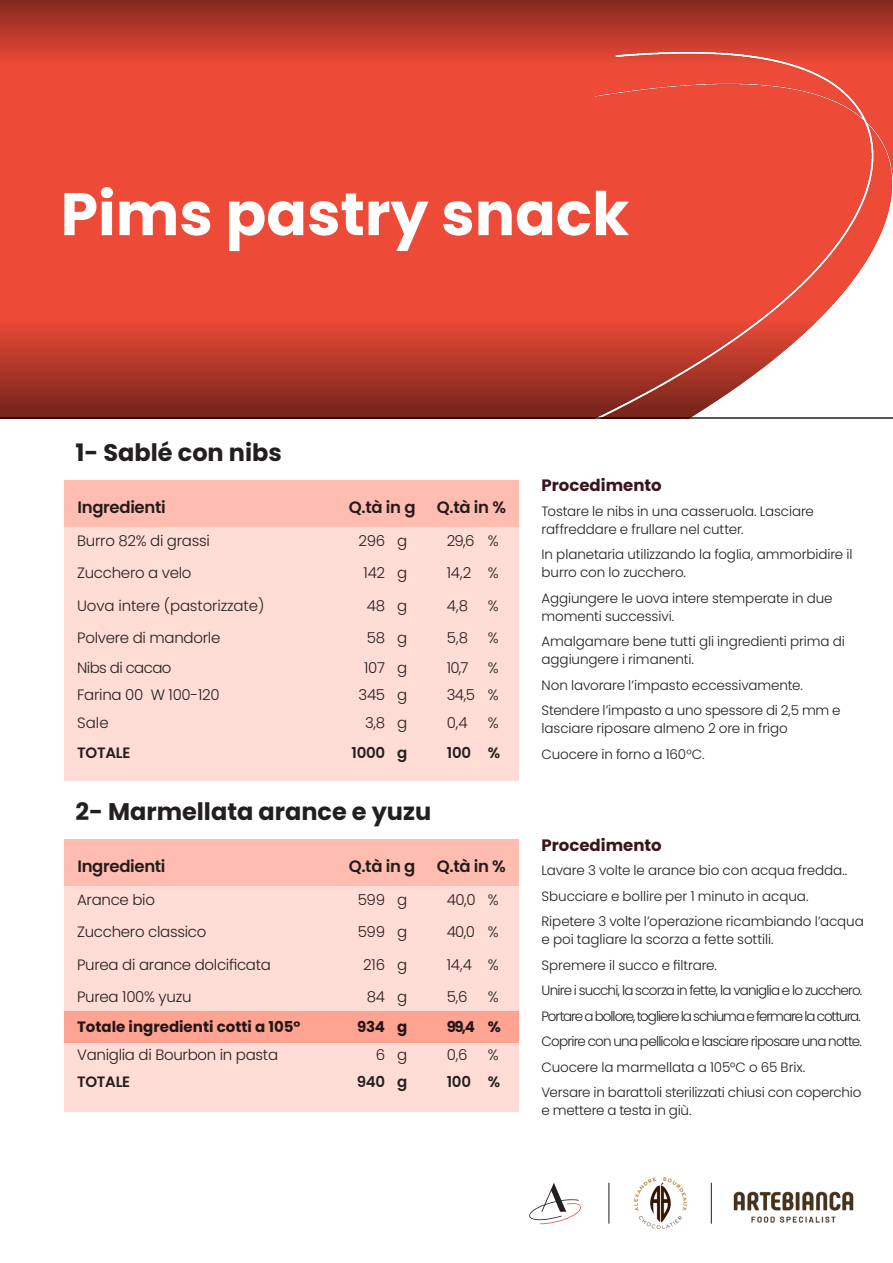
<style>
.page{position:relative;width:893px;height:1263px;background:#fff}
.page>*{position:absolute;margin:0;border:0;box-sizing:border-box;transform-origin:0 0}
.t1{font:700 60px "Poppins";color:#fff}
.t2{font:700 24px "Poppins";color:#231f20}
.t3{font:600 16.5px "Poppins";letter-spacing:-.02em;color:#231f20}
.Recipe_Table_Header{font:700 16.5px "Poppins";color:#3a151b}
.Recipe_Table_Body{font:300 15px "Poppins";letter-spacing:-.02em;color:#231f20}
.Recipe_Table_Body-2{font:700 15px "Poppins";color:#231f20}
.Recipe_Table_Body-3{font:600 15px "Poppins";letter-spacing:-.02em;color:#231f20}
.Recipe_Table_Body-4{font:300 15px "Poppins";letter-spacing:-.04em;color:#231f20}
.Recipe_Table_Body-5{font:300 13.5px/18px "Poppins";letter-spacing:-.01em;color:#231f20}
.Recipe_Table_Body-6{font:300 13.5px "Poppins";letter-spacing:-.06em;color:#231f20}
.Recipe_Table_Body-7{font:300 13.5px "Poppins";letter-spacing:-.08em;color:#231f20}
</style>
<div class="page">
<div style="left:64px;top:480px;width:455px;height:300px;background:#ffdcd5"></div>
<div style="left:64px;top:839px;width:455px;height:273px;background:#ffdcd5"></div>
<div style="left:0;top:0;width:893px;height:418px;background:#ed4b38"></div>
<div style="left:0;top:318px;width:893px;height:100px;background:linear-gradient(to bottom,#ec4a37,#74241b)"></div>
<div style="left:0;top:0;width:893px;height:64px;background:linear-gradient(to bottom,#84291f,#e94937)"></div>
<img style="left:596px;top:0;width:297px;height:420px">
<hr style="left:0;top:417px;width:893px;height:2px;background:#231f20">
<div style="left:64px;top:480px;width:455px;height:47px;background:#ffbdb1"></div>
<div style="left:64px;top:839px;width:455px;height:47px;background:#ffbdb1"></div>
<div style="left:64px;top:1011px;width:455px;height:31px;background:#ffa393"></div>
<svg style="left:529px;top:1183px;width:52px;height:41px"></svg>
<hr style="left:609px;top:1183px;width:1px;height:41px;background:#231f20">
<hr style="left:711px;top:1183px;width:1px;height:41px;background:#231f20">
<img style="left:635px;top:1177px;width:52px;height:52px">
<img style="left:733px;top:1191px;width:121px;height:32px">
<p class="t1" style="left:61px;top:179px;width:570px">Pims pastry snack</p>
<p class="t2" style="left:75px;top:439px;width:208px">1- Sablé con nibs</p>
<p class="t3" style="left:78px;top:498px;width:90px">Ingredienti</p>
<p class="t3" style="left:349px;top:498px;width:68px">Q.tà in g</p>
<p class="t3" style="left:437px;top:498px;width:71px">Q.tà in %</p>
<p class="Recipe_Table_Body" style="left:77px;top:532px;width:134px">Burro 82% di grassi</p>
<p class="Recipe_Table_Body" style="left:358px;top:532px;width:28px">296</p>
<p class="Recipe_Table_Body" style="left:397px;top:532px;width:12px">g</p>
<p class="Recipe_Table_Body" style="left:447px;top:532px;width:29px">29,6</p>
<p class="Recipe_Table_Body" style="left:488px;top:532px;width:12px">%</p>
<p class="Recipe_Table_Body" style="left:77px;top:564px;width:116px">Zucchero a velo</p>
<p class="Recipe_Table_Body" style="left:364px;top:564px;width:23px">142</p>
<p class="Recipe_Table_Body" style="left:397px;top:564px;width:12px">g</p>
<p class="Recipe_Table_Body" style="left:447px;top:564px;width:26px">14,2</p>
<p class="Recipe_Table_Body" style="left:488px;top:564px;width:12px">%</p>
<p class="Recipe_Table_Body" style="left:77px;top:597px;width:189px">Uova intere (pastorizzate)</p>
<p class="Recipe_Table_Body" style="left:367px;top:597px;width:20px">48</p>
<p class="Recipe_Table_Body" style="left:397px;top:597px;width:12px">g</p>
<p class="Recipe_Table_Body" style="left:447px;top:597px;width:23px">4,8</p>
<p class="Recipe_Table_Body" style="left:488px;top:597px;width:12px">%</p>
<p class="Recipe_Table_Body" style="left:77px;top:629px;width:145px">Polvere di mandorle</p>
<p class="Recipe_Table_Body" style="left:367px;top:629px;width:20px">58</p>
<p class="Recipe_Table_Body" style="left:397px;top:629px;width:12px">g</p>
<p class="Recipe_Table_Body" style="left:447px;top:629px;width:23px">5,8</p>
<p class="Recipe_Table_Body" style="left:488px;top:629px;width:12px">%</p>
<p class="Recipe_Table_Body-4" style="left:77px;top:659px;width:96px">Nibs di cacao</p>
<p class="Recipe_Table_Body" style="left:364px;top:659px;width:23px">107</p>
<p class="Recipe_Table_Body" style="left:397px;top:659px;width:12px">g</p>
<p class="Recipe_Table_Body" style="left:447px;top:659px;width:23px">10,7</p>
<p class="Recipe_Table_Body" style="left:488px;top:659px;width:12px">%</p>
<p class="Recipe_Table_Body" style="left:77px;top:686px;width:144px">Farina 00 W 100-120</p>
<p class="Recipe_Table_Body" style="left:359px;top:686px;width:28px">345</p>
<p class="Recipe_Table_Body" style="left:397px;top:686px;width:12px">g</p>
<p class="Recipe_Table_Body" style="left:447px;top:686px;width:30px">34,5</p>
<p class="Recipe_Table_Body" style="left:488px;top:686px;width:12px">%</p>
<p class="Recipe_Table_Body" style="left:77px;top:714px;width:33px">Sale</p>
<p class="Recipe_Table_Body" style="left:365px;top:714px;width:22px">3,8</p>
<p class="Recipe_Table_Body" style="left:397px;top:714px;width:12px">g</p>
<p class="Recipe_Table_Body" style="left:447px;top:714px;width:22px">0,4</p>
<p class="Recipe_Table_Body" style="left:488px;top:714px;width:12px">%</p>
<p class="Recipe_Table_Body-3" style="left:77px;top:744px;width:55px">TOTALE</p>
<p class="Recipe_Table_Body-3" style="left:352px;top:744px;width:35px">1000</p>
<p class="Recipe_Table_Body-3" style="left:397px;top:744px;width:12px">g</p>
<p class="Recipe_Table_Body-3" style="left:447px;top:744px;width:26px">100</p>
<p class="Recipe_Table_Body-3" style="left:488px;top:744px;width:14px">%</p>
<p class="t2" style="left:75px;top:798px;width:357px">2- Marmellata arance e yuzu</p>
<p class="t3" style="left:77px;top:857px;width:90px">Ingredienti</p>
<p class="t3" style="left:349px;top:857px;width:68px">Q.tà in g</p>
<p class="t3" style="left:437px;top:857px;width:71px">Q.tà in %</p>
<p class="Recipe_Table_Body" style="left:77px;top:891px;width:79px">Arance bio</p>
<p class="Recipe_Table_Body" style="left:358px;top:891px;width:29px">599</p>
<p class="Recipe_Table_Body" style="left:397px;top:891px;width:12px">g</p>
<p class="Recipe_Table_Body" style="left:447px;top:891px;width:30px">40,0</p>
<p class="Recipe_Table_Body" style="left:488px;top:891px;width:12px">%</p>
<p class="Recipe_Table_Body" style="left:77px;top:923px;width:131px">Zucchero classico</p>
<p class="Recipe_Table_Body" style="left:358px;top:923px;width:29px">599</p>
<p class="Recipe_Table_Body" style="left:397px;top:923px;width:12px">g</p>
<p class="Recipe_Table_Body" style="left:447px;top:923px;width:30px">40,0</p>
<p class="Recipe_Table_Body" style="left:488px;top:923px;width:12px">%</p>
<p class="Recipe_Table_Body" style="left:77px;top:956px;width:195px">Purea di arance dolcificata</p>
<p class="Recipe_Table_Body" style="left:363px;top:956px;width:23px">216</p>
<p class="Recipe_Table_Body" style="left:397px;top:956px;width:12px">g</p>
<p class="Recipe_Table_Body" style="left:447px;top:956px;width:27px">14,4</p>
<p class="Recipe_Table_Body" style="left:488px;top:956px;width:12px">%</p>
<p class="Recipe_Table_Body" style="left:77px;top:988px;width:116px">Purea 100% yuzu</p>
<p class="Recipe_Table_Body" style="left:367px;top:988px;width:20px">84</p>
<p class="Recipe_Table_Body" style="left:397px;top:988px;width:12px">g</p>
<p class="Recipe_Table_Body" style="left:447px;top:988px;width:23px">5,6</p>
<p class="Recipe_Table_Body" style="left:488px;top:988px;width:12px">%</p>
<p class="Recipe_Table_Body-2" style="left:77px;top:1018px;width:225px">Totale ingredienti cotti a 105°</p>
<p class="Recipe_Table_Body-2" style="left:357px;top:1018px;width:29px">934</p>
<p class="Recipe_Table_Body-2" style="left:397px;top:1018px;width:12px">g</p>
<p class="Recipe_Table_Body-2" style="left:447px;top:1018px;width:30px">99,4</p>
<p class="Recipe_Table_Body-2" style="left:488px;top:1018px;width:15px">%</p>
<p class="Recipe_Table_Body" style="left:77px;top:1045px;width:203px">Vaniglia di Bourbon in pasta</p>
<p class="Recipe_Table_Body" style="left:376px;top:1045px;width:11px">6</p>
<p class="Recipe_Table_Body" style="left:397px;top:1045px;width:12px">g</p>
<p class="Recipe_Table_Body" style="left:447px;top:1045px;width:22px">0,6</p>
<p class="Recipe_Table_Body" style="left:488px;top:1045px;width:12px">%</p>
<p class="Recipe_Table_Body-3" style="left:77px;top:1073px;width:55px">TOTALE</p>
<p class="Recipe_Table_Body-3" style="left:357px;top:1073px;width:30px">940</p>
<p class="Recipe_Table_Body-3" style="left:397px;top:1073px;width:12px">g</p>
<p class="Recipe_Table_Body-3" style="left:447px;top:1073px;width:26px">100</p>
<p class="Recipe_Table_Body-3" style="left:488px;top:1073px;width:14px">%</p>
<p class="Recipe_Table_Header" style="left:542px;top:476px;width:122px">Procedimento</p>
<p class="Recipe_Table_Body-5" style="left:542px;top:502px;width:274px">Tostare le nibs in una casseruola. Lasciare raffreddare e frullare nel cutter.</p>
<p class="Recipe_Table_Body-5" style="left:542px;top:545px;width:312px">In planetaria utilizzando la foglia, ammorbidire il burro con lo zucchero.</p>
<p class="Recipe_Table_Body-5" style="left:542px;top:589px;width:293px">Aggiungere le uova intere stemperate in due momenti successivi.</p>
<p class="Recipe_Table_Body-5" style="left:542px;top:632px;width:305px">Amalgamare bene tutti gli ingredienti prima di aggiungere i rimanenti.</p>
<p class="Recipe_Table_Body-5" style="left:542px;top:676px;width:263px">Non lavorare l’impasto eccessivamente.</p>
<p class="Recipe_Table_Body-5" style="left:542px;top:701px;width:301px">Stendere l’impasto a uno spessore di 2,5 mm e lasciare riposare almeno 2 ore in frigo</p>
<p class="Recipe_Table_Body-5" style="left:542px;top:745px;width:164px">Cuocere in forno a 160°C.</p>
<p class="Recipe_Table_Header" style="left:542px;top:835px;width:122px">Procedimento</p>
<p class="Recipe_Table_Body-5" style="left:542px;top:862px;width:307px">Lavare 3 volte le arance bio con acqua fredda..</p>
<p class="Recipe_Table_Body-5" style="left:542px;top:887px;width:268px">Sbucciare e bollire per 1 minuto in acqua.</p>
<p class="Recipe_Table_Body-5" style="left:542px;top:913px;width:324px">Ripetere 3 volte l’operazione ricambiando l’acqua e poi tagliare la scorza a fette sottili.</p>
<p class="Recipe_Table_Body-5" style="left:542px;top:956px;width:177px">Spremere il succo e filtrare.</p>
<p class="Recipe_Table_Body-6" style="left:542px;top:983px;width:322px">Unire i succhi, la scorza in fette, la vaniglia e lo zucchero.</p>
<p class="Recipe_Table_Body-7" style="left:542px;top:1008px;width:321px">Portare a bollore, togliere la schiuma e fermare la cottura.</p>
<p class="Recipe_Table_Body-6" style="left:542px;top:1034px;width:322px">Coprire con una pellicola e lasciare riposare una notte.</p>
<p class="Recipe_Table_Body-5" style="left:542px;top:1058px;width:265px">Cuocere la marmellata a 105°C o 65 Brix.</p>
<p class="Recipe_Table_Body-5" style="left:542px;top:1084px;width:321px">Versare in barattoli sterilizzati chiusi con coperchio e mettere a testa in giù.</p>
</div>
